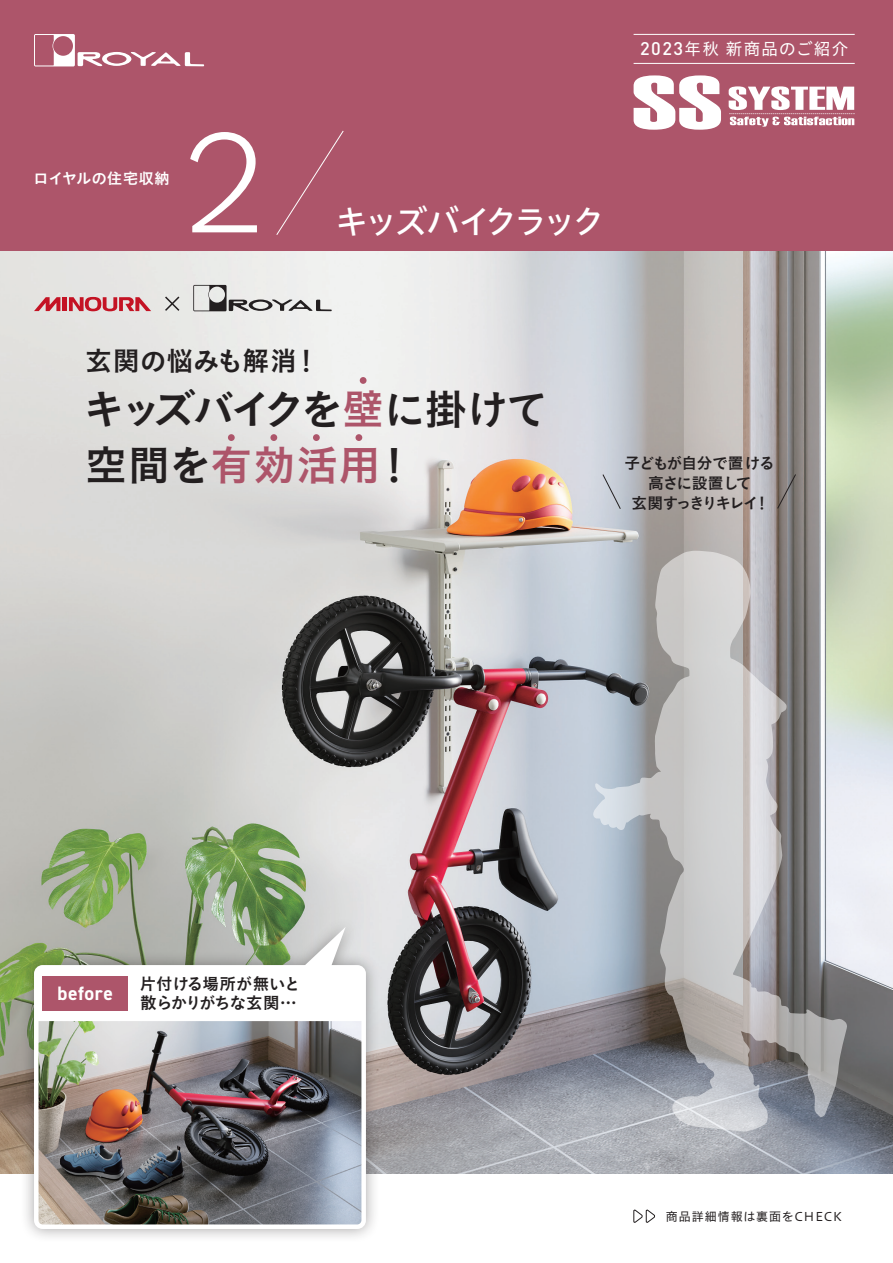
<style>
.page{position:relative;width:893px;height:1263px;background:#fff}
.page>*{position:absolute;margin:0;border:0;box-sizing:border-box;transform-origin:0 0}
.t1{font:300 150px "Bilo";color:#fff}
.t2{font:42px/55.5px "Koburina Go Std W6";letter-spacing:-.025em;color:#231f20}
.t3{font:33px "Hiragino UD Sans Std W5";letter-spacing:-.105em;color:#fff}
.t4{font:27px "Koburina Go Std W6";letter-spacing:-.005em;color:#231f20}
.t5{font:700 19.5px "DIN2014";letter-spacing:.03em;color:#fff}
.t6{font:16.5px/18.8px "Koburina Go Std W6";letter-spacing:-.035em;color:#231f20}
.t7{font:16.5px "Hiragino UD Sans Std W4";letter-spacing:.08em;color:#fff}
.t8{font:15.75px/20.2px "Koburina Go Std W6";letter-spacing:-.055em;color:#231f20;text-align:center}
.t9{font:15px "Hiragino UD Sans Std W6";letter-spacing:.03em;color:#fff}
.t10{font:12px "Hiragino UD Sans Std W4";letter-spacing:.08em;color:#231f20}
.s1{font-family:"DIN Pro";font-weight:500;font-size:18.15px}
.s2{color:#ad556a}
</style>
<div class="page">
<img style="left:0;top:251px;width:893px;height:923px">
<div style="left:0;top:0;width:893px;height:251px;background:#ad556a"></div>
<svg style="left:34px;top:297px;width:26px;height:14px"></svg>
<hr style="left:63px;top:297px;width:4px;height:14px;background:#c41324">
<svg style="left:69px;top:297px;width:82px;height:14px"></svg>
<svg style="left:193px;top:285px;width:139px;height:26px"></svg>
<svg style="left:163px;top:295px;width:18px;height:17px"></svg>
<svg style="left:602px;top:474px;width:19px;height:36px"></svg>
<svg style="left:777px;top:473px;width:20px;height:36px"></svg>
<svg style="left:34px;top:34px;width:170px;height:32px"></svg>
<svg style="left:276px;top:130px;width:68px;height:105px"></svg>
<div style="left:228px;top:434px;width:7px;height:7px;background:#ad556a;border-radius:50%"></div>
<div style="left:270px;top:434px;width:7px;height:7px;background:#ad556a;border-radius:50%"></div>
<div style="left:355px;top:434px;width:7px;height:7px;background:#ad556a;border-radius:50%"></div>
<div style="left:313px;top:434px;width:7px;height:7px;background:#ad556a;border-radius:50%"></div>
<div style="left:360px;top:377px;width:7px;height:7px;background:#ad556a;border-radius:50%"></div>
<svg style="left:634px;top:75px;width:87px;height:55px"></svg>
<svg style="left:729px;top:86px;width:126px;height:41px"></svg>
<hr style="left:634px;top:63px;width:221px;height:1px;background:#fff">
<hr style="left:634px;top:34px;width:221px;height:1px;background:#fff">
<svg style="left:633px;top:1209px;width:22px;height:14px"></svg>
<svg style="left:592px;top:551px;width:255px;height:581px"></svg>
<div style="left:20px;top:915px;width:360px;height:328px;background:#231f20;opacity:.4"></div>
<img style="left:39px;top:1021px;width:322px;height:203px">
<div style="left:34px;top:965px;width:332px;height:264px;border:4px solid #fff;border-radius:6px"></div>
<svg style="left:36px;top:927px;width:328px;height:94px"></svg>
<p class="t9" style="left:34px;top:167px;width:137px">ロイヤルの住宅収納</p>
<h1 class="t1" style="left:184px;top:79px;width:84px">2</h1>
<p class="t7" style="left:640px;top:36px;width:210px"><span class="s1">2023</span>年秋 新商品のご紹介</p>
<h3 class="t3" style="left:335px;top:196px;width:272px">キッズバイクラック</h3>
<h3 class="t4" style="left:85px;top:340px;width:236px">玄関の悩みも解消！</h3>
<h2 class="t2" style="left:83px;top:383px;width:466px">キッズバイクを<span class="s2">壁</span>に掛けて空間を<span class="s2">有効活用</span>！</h2>
<p class="t8" style="left:624px;top:453px;width:152px">子どもが自分で置ける高さに設置して<br>玄関すっきりキレイ！</p>
<p class="t5" style="left:58px;top:980px;width:57px">before</p>
<p class="t6" style="left:140px;top:975px;width:162px">片付ける場所が無いと散らかりがちな玄関…</p>
<p class="t10" style="left:666px;top:1207px;width:177px">商品詳細情報は裏面をCHECK</p>
</div>
